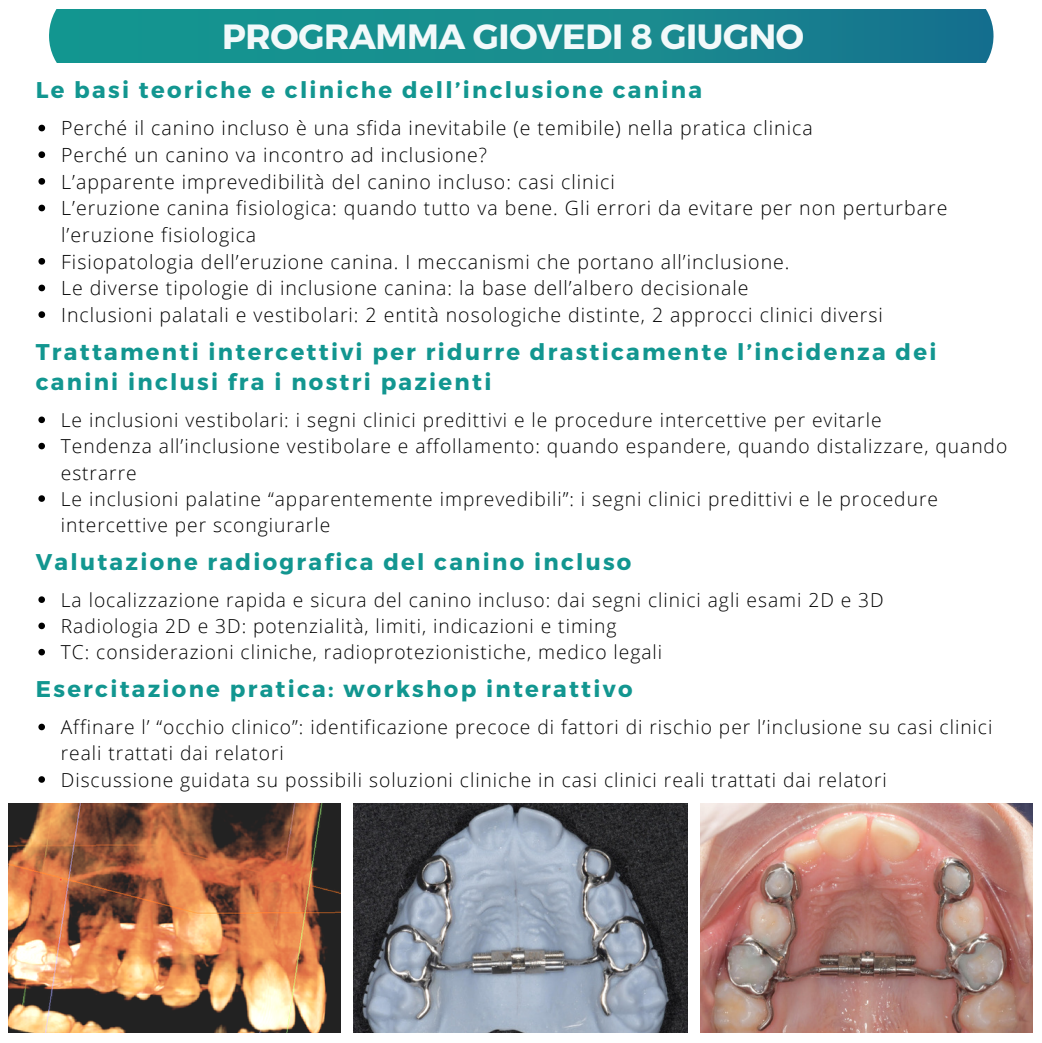
<style>
.page{position:relative;width:1042px;height:1043px;background:#fff}
.page>*{position:absolute;margin:0;border:0;box-sizing:border-box;transform-origin:0 0}
.t1{font:700 35px "Montserrat";letter-spacing:-.01em;color:#f2f9fa}
.t2{font:700 22.75px/30.1px "Montserrat";letter-spacing:.1em;color:#129690}
.t3{font:300 19.6px/26.6px "Open Sans";letter-spacing:.05em;color:#000}
.t4{font:300 19.25px/26.2px "Open Sans";letter-spacing:.05em;color:#000}
</style>
<div class="page">
<svg style="left:49px;top:10px;width:944px;height:52px;fill:#178e8f"></svg>
<img style="left:700px;top:803px;width:332px;height:229px">
<img style="left:9px;top:803px;width:332px;height:229px">
<img style="left:354px;top:803px;width:333px;height:229px">
<svg style="left:38px;top:416px;width:7px;height:7px"></svg>
<svg style="left:38px;top:442px;width:7px;height:7px"></svg>
<svg style="left:38px;top:495px;width:7px;height:6px"></svg>
<svg style="left:38px;top:125px;width:7px;height:6px"></svg>
<svg style="left:38px;top:151px;width:7px;height:7px"></svg>
<svg style="left:38px;top:178px;width:7px;height:7px"></svg>
<svg style="left:38px;top:205px;width:7px;height:6px"></svg>
<svg style="left:38px;top:258px;width:7px;height:6px"></svg>
<svg style="left:38px;top:284px;width:7px;height:7px"></svg>
<svg style="left:38px;top:311px;width:7px;height:7px"></svg>
<svg style="left:38px;top:596px;width:7px;height:6px"></svg>
<svg style="left:38px;top:622px;width:7px;height:7px"></svg>
<svg style="left:38px;top:648px;width:7px;height:7px"></svg>
<svg style="left:38px;top:723px;width:7px;height:7px"></svg>
<svg style="left:38px;top:776px;width:7px;height:6px"></svg>
<h1 class="t1" style="left:222px;top:13px;width:583px">PROGRAMMA GIOVEDI 8 GIUGNO</h1>
<p class="t2" style="left:36px;top:74px;width:667px">Le basi teoriche e cliniche dell’inclusione canina</p>
<p class="t3" style="left:61px;top:114px;width:887px">Perché il canino incluso è una sfida inevitabile (e temibile) nella pratica clinica<br>Perché un canino va incontro ad inclusione?<br>L’apparente imprevedibilità del canino incluso: casi clinici<br>L’eruzione canina fisiologica: quando tutto va bene. Gli errori da evitare per non perturbare l’eruzione fisiologica<br>Fisiopatologia dell’eruzione canina. I meccanismi che portano all’inclusione.<br>Le diverse tipologie di inclusione canina: la base dell’albero decisionale<br>Inclusioni palatali e vestibolari: 2 entità nosologiche distinte, 2 approcci clinici diversi</p>
<p class="t2" style="left:36px;top:336px;width:902px">Trattamenti intercettivi per ridurre drasticamente l’incidenza dei canini inclusi fra i nostri pazienti</p>
<p class="t4" style="left:61px;top:406px;width:947px">Le inclusioni vestibolari: i segni clinici predittivi e le procedure intercettive per evitarle<br>Tendenza all’inclusione vestibolare e affollamento: quando espandere, quando distalizzare, quando estrarre<br>Le inclusioni palatine “apparentemente imprevedibili”: i segni clinici predittivi e le procedure intercettive per scongiurarle</p>
<p class="t2" style="left:36px;top:545px;width:597px">Valutazione radiografica del canino incluso</p>
<p class="t4" style="left:61px;top:586px;width:824px">La localizzazione rapida e sicura del canino incluso: dai segni clinici agli esami 2D e 3D<br>Radiologia 2D e 3D: potenzialità, limiti, indicazioni e timing<br>TC: considerazioni cliniche, radioprotezionistiche, medico legali</p>
<p class="t2" style="left:36px;top:673px;width:598px">Esercitazione pratica: workshop interattivo</p>
<p class="t4" style="left:61px;top:713px;width:932px">Affinare l’ “occhio clinico”: identificazione precoce di fattori di rischio per l’inclusione su casi clinici reali trattati dai relatori<br>Discussione guidata su possibili soluzioni cliniche in casi clinici reali trattati dai relatori</p>
</div>
